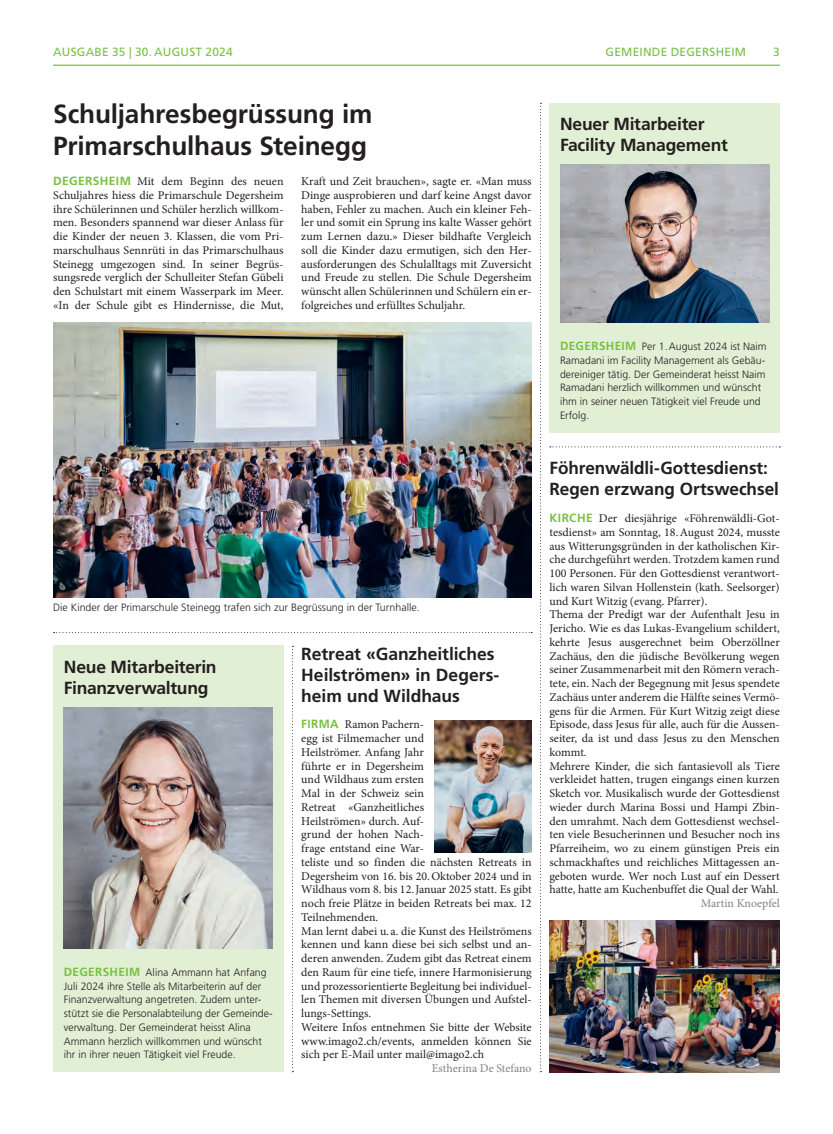
<style>
.page{position:relative;width:833px;height:1134px;background:#fff}
.page>*{position:absolute;margin:0;border:0;box-sizing:border-box;transform-origin:0 0}
.t1{font:700 26.25px/31.2px "Frutiger LT Std";letter-spacing:-.005em;color:#231f20}
.t2{font:700 17.5px/21.2px "Frutiger LT Std";letter-spacing:-.005em;color:#231f20}
.t3{font:11.88px/13.8px "Minion Pro";color:#231f20;text-align:justify}
.t4{font:11.88px "Frutiger LT Std";letter-spacing:.02em;color:#79c142}
.t5{font:11.88px "Minion Pro";letter-spacing:-.005em;color:#808285}
.t6{font:300 10.62px/13.8px "Frutiger LT Std";color:#231f20}
.s1{font-family:"Frutiger LT Std";font-weight:700;color:#79c142}
.s2{font-weight:700;font-size:11.88px;color:#79c142}
</style>
<div class="page">
<hr style="left:53px;top:65px;width:727px;height:1px;background:#79c142">
<svg style="left:540px;top:103px;width:1px;height:969px"></svg>
<svg style="left:292px;top:646px;width:1px;height:426px"></svg>
<svg style="left:54px;top:632px;width:478px;height:1px"></svg>
<svg style="left:550px;top:446px;width:230px;height:1px"></svg>
<div style="left:549px;top:103px;width:231px;height:330px;background:#e1efd4"></div>
<div style="left:53px;top:646px;width:230px;height:426px;background:#e1efd4"></div>
<img style="left:560px;top:165px;width:209px;height:158px">
<img style="left:64px;top:708px;width:209px;height:240px">
<img style="left:53px;top:323px;width:478px;height:275px">
<img style="left:435px;top:721px;width:96px;height:131px">
<img style="left:549px;top:921px;width:231px;height:151px">
<p class="t4" style="left:53px;top:45px;width:18px">AUSGABE</p>
<p class="t4" style="left:112px;top:45px;width:60px">35 | 30. AUGUST</p>
<p class="t4" style="left:205px;top:45px;width:29px">2024</p>
<p class="t4" style="left:605px;top:45px;width:142px">GEMEINDE DEGERSHEIM</p>
<p class="t4" style="left:773px;top:45px;width:8px">3</p>
<h1 class="t1" style="left:53px;top:99px;width:321px">Schuljahresbegrüssung im<br>Primarschulhaus Steinegg</h1>
<p class="t3" style="left:53px;top:175px;width:232px"><span class="s1">DEGERSHEIM</span> Mit dem Beginn des neuen Schuljahres hiess die Primarschule Degersheim ihre Schülerinnen und Schüler herzlich willkom&shy;men. Besonders spannend war dieser Anlass für die Kinder der neuen 3. Klassen, die vom Pri&shy;marschulhaus Sennrüti in das Primarschulhaus Steinegg umgezogen sind. In seiner Begrüs&shy;sungsrede verglich der Schulleiter Stefan Gübeli den Schulstart mit einem Wasserpark im Meer. «In der Schule gibt es Hindernisse, die Mut,</p>
<p class="t3" style="left:301px;top:175px;width:232px">Kraft und Zeit brauchen», sagte er. «Man muss Dinge ausprobieren und darf keine Angst davor haben, Fehler zu machen. Auch ein kleiner Feh&shy;ler und somit ein Sprung ins kalte Wasser gehört zum Lernen dazu.» Dieser bildhafte Vergleich soll die Kinder dazu ermutigen, sich den Her&shy;ausforderungen des Schulalltags mit Zuversicht und Freude zu stellen. Die Schule Degersheim wünscht allen Schülerinnen und Schülern ein er&shy;folgreiches und erfülltes Schuljahr.</p>
<p class="t6" style="left:53px;top:601px;width:368px">Die Kinder der Primarschule Steinegg trafen sich zur Begrüssung in der Turnhalle.</p>
<h2 class="t2" style="left:64px;top:656px;width:154px">Neue Mitarbeiterin<br>Finanzverwaltung</h2>
<p class="t6" style="left:64px;top:965px;width:210px"><span class="s2">DEGERSHEIM</span> Alina Ammann hat Anfang Juli 2024 ihre Stelle als Mitarbeiterin auf der Finanzverwaltung angetreten. Zudem unter&shy;stützt sie die Personalabteilung der Gemeinde&shy;verwaltung. Der Gemeinderat heisst Alina Ammann herzlich willkommen und wünscht ihr in ihrer neuen Tätigkeit viel Freude.</p>
<h2 class="t2" style="left:301px;top:643px;width:200px">Retreat «Ganzheitliches<br>Heilströmen» in Degers&shy;heim und Wildhaus</h2>
<p class="t3" style="left:301px;top:718px;width:232px;text-align:left"><span class="s1">FIRMA</span> Ramon Pachern-<br>egg ist Filmemacher und<br>Heilströmer. Anfang Jahr<br>führte er in Degersheim<br>und Wildhaus zum ersten<br>Mal in der Schweiz sein<br>Retreat «Ganzheitliches<br>Heilströmen» durch. Auf-<br>grund der hohen Nach-<br>frage entstand eine War-<br>teliste und so finden die nächsten Retreats in Degersheim von 16. bis 20.Oktober 2024 und in Wildhaus vom 8. bis 12.Januar 2025 statt. Es gibt noch freie Plätze in beiden Retreats bei max. 12<br>Teilnehmenden.<br>Man lernt dabei u. a. die Kunst des Heilströmens kennen und kann diese bei sich selbst und an&shy;deren anwenden. Zudem gibt das Retreat einem den Raum für eine tiefe, innere Harmonisierung und prozessorientierte Begleitung bei individuel&shy;len Themen mit diversen Übungen und Aufstel&shy;lungs-Settings.<br>Weitere Infos entnehmen Sie bitte der Website www.imago2.ch/events, anmelden können Sie sich per E-Mail unter mail@imago2.ch</p>
<p class="t5" style="left:432px;top:1060px;width:101px">Estherina De Stefano</p>
<h2 class="t2" style="left:560px;top:113px;width:169px">Neuer Mitarbeiter<br>Facility Management</h2>
<p class="t6" style="left:560px;top:340px;width:208px"><span class="s2">DEGERSHEIM</span> Per 1.August 2024 ist Naim Ramadani im Facility Management als Gebäu&shy;dereiniger tätig. Der Gemeinderat heisst Naim Ramadani herzlich willkommen und wünscht ihm in seiner neuen Tätigkeit viel Freude und Erfolg.</p>
<h2 class="t2" style="left:549px;top:457px;width:231px">Föhrenwäldli-Gottesdienst:<br>Regen erzwang Ortswechsel</h2>
<p class="t3" style="left:549px;top:511px;width:232px;text-align:left"><span class="s1">KIRCHE</span> Der diesjährige «Föhrenwäldli-Got&shy;tesdienst» am Sonntag, 18.August 2024, musste aus Witterungsgründen in der katholischen Kir&shy;che durchgeführt werden. Trotzdem kamen rund 100 Personen. Für den Gottesdienst verantwort&shy;lich waren Silvan Hollenstein (kath. Seelsorger) und Kurt Witzig (evang. Pfarrer).<br>Thema der Predigt war der Aufenthalt Jesu in Jericho. Wie es das Lukas-Evangelium schildert, kehrte Jesus ausgerechnet beim Oberzöllner Zachäus, den die jüdische Bevölkerung wegen seiner Zusammenarbeit mit den Römern verach&shy;tete, ein. Nach der Begegnung mit Jesus spendete Zachäus unter anderem die Hälfte seines Vermö&shy;gens für die Armen. Für Kurt Witzig zeigt diese Episode, dass Jesus für alle, auch für die Aussen&shy;seiter, da ist und dass Jesus zu den Menschen kommt.<br>Mehrere Kinder, die sich fantasievoll als Tiere verkleidet hatten, trugen eingangs einen kurzen Sketch vor. Musikalisch wurde der Gottesdienst wieder durch Marina Bossi und Hampi Zbin&shy;den umrahmt. Nach dem Gottesdienst wechsel&shy;ten viele Besucherinnen und Besucher noch ins Pfarreiheim, wo zu einem günstigen Preis ein schmackhaftes und reichliches Mittagessen an&shy;geboten wurde. Wer noch Lust auf ein Dessert hatte, hatte am Kuchenbuffet die Qual der Wahl.</p>
<p class="t5" style="left:700px;top:895px;width:81px">Martin Knoepfel</p>
</div>
